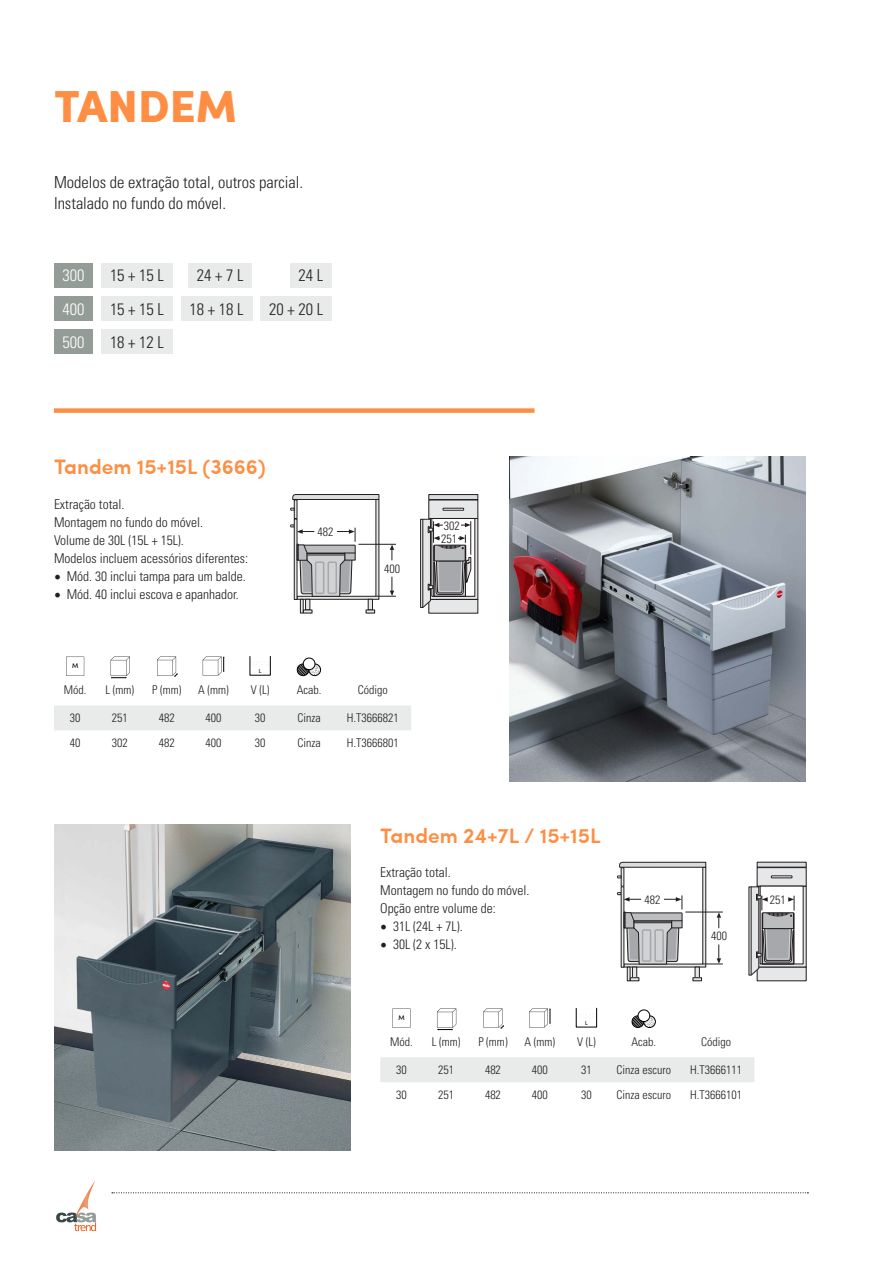
<style>
.page{position:relative;width:893px;height:1263px;background:#fff}
.page>*{position:absolute;margin:0;border:0;box-sizing:border-box;transform-origin:0 0}
.t1{font:900 45px "Sofia Pro";color:#fe8e43}
.t2{font:600 21px "Sofia Pro";color:#fe8e43}
.t3{font:300 condensed 16.5px "Univers LT Std";color:#231f20}
.t4{font:300 condensed 16.5px "Univers LT Std";color:#fff}
.t5{font:300 condensed 13.5px/18px "Univers LT Std";color:#231f20}
.Tabela{font:300 condensed 12px "Univers LT Std";color:#231f20}
.t6{font:500 6.75px "Sofia Pro";color:#000}
.t7{font:500 6px "Sofia Pro";color:#000}
.s1{font-family:"Minion Pro";font-weight:400;font-stretch:normal;font-size:18px}
</style>
<div class="page">
<svg style="left:56px;top:1181px;width:40px;height:50px"></svg>
<svg style="left:112px;top:1192px;width:696px;height:1px"></svg>
<div style="left:54px;top:408px;width:480px;height:5px;background:#fe8e43"></div>
<img style="left:54px;top:825px;width:297px;height:325px">
<img style="left:509px;top:456px;width:297px;height:326px">
<div style="left:54px;top:705px;width:357px;height:25px;background:#e9eaea"></div>
<div style="left:309px;top:664px;width:12px;height:12px;border:1px solid #000;border-radius:50%"></div>
<svg style="left:297px;top:658px;width:23px;height:18px"></svg>
<svg style="left:255px;top:661px;width:16px;height:6px"></svg>
<svg style="left:203px;top:656px;width:22px;height:19px"></svg>
<svg style="left:157px;top:656px;width:21px;height:21px"></svg>
<svg style="left:111px;top:656px;width:19px;height:23px"></svg>
<svg style="left:66px;top:657px;width:18px;height:19px"></svg>
<div style="left:380px;top:1057px;width:374px;height:25px;background:#e9eaea"></div>
<svg style="left:632px;top:1009px;width:23px;height:19px"></svg>
<svg style="left:529px;top:1008px;width:22px;height:19px"></svg>
<svg style="left:483px;top:1008px;width:21px;height:21px"></svg>
<svg style="left:437px;top:1008px;width:19px;height:22px"></svg>
<svg style="left:392px;top:1008px;width:18px;height:20px"></svg>
<svg style="left:290px;top:494px;width:106px;height:120px"></svg>
<hr style="left:358px;top:544px;width:38px;height:1px;background:#231f20">
<div style="left:429px;top:599px;width:49px;height:14px;background:#e6e7e8"></div>
<div style="left:429px;top:518px;width:49px;height:81px;background:linear-gradient(to bottom,#a1a0a1,#a6a6a7)"></div>
<div style="left:429px;top:500px;width:49px;height:18px;background:#e6e7e8"></div>
<div style="left:429px;top:494px;width:49px;height:5px;background:#dbdcdd"></div>
<div style="left:428px;top:494px;width:50px;height:6px;border:1px solid #231f20"></div>
<div style="left:443px;top:508px;width:21px;height:2px;border:1px solid #231f20"></div>
<div style="left:432px;top:518px;width:43px;height:78px;background:linear-gradient(to bottom,#fff,#fff)"></div>
<div style="left:432px;top:518px;width:43px;height:79px;border:1px solid #231f20"></div>
<svg style="left:420px;top:519px;width:51px;height:89px"></svg>
<div style="left:317px;top:527px;width:17px;height:9px;background:#fff"></div>
<div style="left:384px;top:563px;width:16px;height:11px;background:#fff"></div>
<div style="left:443px;top:521px;width:18px;height:9px;background:#fff"></div>
<div style="left:440px;top:534px;width:18px;height:9px;background:#fff"></div>
<svg style="left:617px;top:862px;width:106px;height:120px"></svg>
<hr style="left:685px;top:912px;width:38px;height:1px;background:#231f20">
<div style="left:644px;top:895px;width:17px;height:9px;background:#fff"></div>
<div style="left:711px;top:930px;width:16px;height:11px;background:#fff"></div>
<div style="left:757px;top:967px;width:49px;height:14px;background:#e6e7e8"></div>
<svg style="left:795px;top:888px;width:9px;height:77px"></svg>
<div style="left:757px;top:868px;width:49px;height:18px;background:#e6e7e8"></div>
<div style="left:757px;top:867px;width:49px;height:19px;border:1px solid #231f20"></div>
<div style="left:757px;top:862px;width:49px;height:5px;background:#dbdcdd"></div>
<div style="left:757px;top:862px;width:49px;height:5px;border:1px solid #231f20"></div>
<div style="left:771px;top:876px;width:21px;height:2px;border:1px solid #231f20"></div>
<div style="left:760px;top:886px;width:43px;height:78px;background:#fff"></div>
<svg style="left:748px;top:886px;width:47px;height:90px"></svg>
<div style="left:769px;top:895px;width:18px;height:9px;background:#fff"></div>
<div style="left:54px;top:329px;width:39px;height:25px;background:#939c97"></div>
<div style="left:54px;top:296px;width:39px;height:25px;background:#939c97"></div>
<div style="left:54px;top:263px;width:39px;height:25px;background:#939c97"></div>
<div style="left:101px;top:296px;width:72px;height:25px;background:#e9eaea"></div>
<div style="left:101px;top:263px;width:72px;height:25px;background:#e9eaea"></div>
<div style="left:101px;top:329px;width:72px;height:25px;background:#e9eaea"></div>
<div style="left:188px;top:263px;width:64px;height:25px;background:#e9eaea"></div>
<div style="left:290px;top:263px;width:42px;height:25px;background:#e9eaea"></div>
<div style="left:181px;top:296px;width:71px;height:25px;background:#e9eaea"></div>
<div style="left:261px;top:296px;width:71px;height:25px;background:#e9eaea"></div>
<p class="t1" style="left:54px;top:71px;width:185px">TANDEM</p>
<p class="t3" style="left:54px;top:172px;width:251px">Modelos de extração total, outros parcial.</p>
<p class="t3" style="left:54px;top:193px;width:174px">Instalado no fundo do móvel.</p>
<p class="t4" style="left:63px;top:266px;width:23px">300</p>
<p class="t4" style="left:63px;top:299px;width:23px">400</p>
<p class="t3" style="left:110px;top:266px;width:56px">15 + 15 L</p>
<p class="t3" style="left:110px;top:299px;width:56px">15 + 15 L</p>
<p class="t3" style="left:197px;top:266px;width:48px">24 + 7 L</p>
<p class="t3" style="left:298px;top:266px;width:26px">24 L</p>
<p class="t3" style="left:190px;top:299px;width:56px">18 + 18 L</p>
<p class="t3" style="left:269px;top:299px;width:56px">20 + 20 L</p>
<p class="t4" style="left:63px;top:332px;width:23px">500</p>
<p class="t3" style="left:110px;top:332px;width:56px">18 + 12 L</p>
<p class="t2" style="left:54px;top:451px;width:213px">Tandem 15+15L (3666)</p>
<p class="t5" style="left:54px;top:495px;width:151px">Extração total.<br>Montagem no fundo do móvel.</p>
<p class="t5" style="left:54px;top:531px;width:131px">Volume de 30L (15L + 15L).</p>
<p class="t5" style="left:54px;top:549px;width:196px">Modelos incluem acessórios diferentes:</p>
<p class="t5" style="left:54px;top:567px;width:193px"><span class="s1">•</span> Mód. 30 inclui tampa para um balde.</p>
<p class="t5" style="left:54px;top:585px;width:186px"><span class="s1">•</span> Mód. 40 inclui escova e apanhador.</p>
<p class="t6" style="left:72px;top:661px;width:8px">M</p>
<p class="t7" style="left:259px;top:667px;width:4px">L</p>
<p class="Tabela" style="left:317px;top:524px;width:17px">482</p>
<p class="Tabela" style="left:384px;top:561px;width:17px">400</p>
<p class="Tabela" style="left:64px;top:683px;width:24px">Mód.</p>
<p class="Tabela" style="left:106px;top:683px;width:30px">L (mm)</p>
<p class="Tabela" style="left:152px;top:683px;width:31px">P (mm)</p>
<p class="Tabela" style="left:198px;top:683px;width:32px">A (mm)</p>
<p class="Tabela" style="left:251px;top:683px;width:20px">V (L)</p>
<p class="Tabela" style="left:297px;top:683px;width:26px">Acab.</p>
<p class="Tabela" style="left:358px;top:683px;width:31px">Código</p>
<p class="Tabela" style="left:70px;top:711px;width:12px">30</p>
<p class="Tabela" style="left:112px;top:711px;width:17px">251</p>
<p class="Tabela" style="left:159px;top:711px;width:17px">482</p>
<p class="Tabela" style="left:205px;top:711px;width:17px">400</p>
<p class="Tabela" style="left:255px;top:711px;width:12px">30</p>
<p class="Tabela" style="left:297px;top:711px;width:25px">Cinza</p>
<p class="Tabela" style="left:347px;top:711px;width:53px">H.T3666821</p>
<p class="Tabela" style="left:70px;top:736px;width:12px">40</p>
<p class="Tabela" style="left:112px;top:736px;width:17px">302</p>
<p class="Tabela" style="left:159px;top:736px;width:17px">482</p>
<p class="Tabela" style="left:205px;top:736px;width:17px">400</p>
<p class="Tabela" style="left:255px;top:736px;width:12px">30</p>
<p class="Tabela" style="left:297px;top:736px;width:25px">Cinza</p>
<p class="Tabela" style="left:347px;top:736px;width:53px">H.T3666801</p>
<p class="Tabela" style="left:444px;top:518px;width:17px">302</p>
<p class="Tabela" style="left:441px;top:531px;width:17px">251</p>
<p class="t2" style="left:380px;top:819px;width:222px">Tandem 24+7L / 15+15L</p>
<p class="t5" style="left:380px;top:864px;width:151px">Extração total.<br>Montagem no fundo do móvel.<br>Opção entre volume de:</p>
<p class="t5" style="left:380px;top:918px;width:84px"><span class="s1">•</span> 31L (24L + 7L).</p>
<p class="t5" style="left:380px;top:936px;width:78px"><span class="s1">•</span> 30L (2 x 15L).</p>
<p class="t6" style="left:398px;top:1013px;width:8px">M</p>
<p class="t7" style="left:585px;top:1019px;width:4px">L</p>
<p class="Tabela" style="left:645px;top:893px;width:17px">482</p>
<p class="Tabela" style="left:711px;top:929px;width:17px">400</p>
<p class="Tabela" style="left:390px;top:1035px;width:24px">Mód.</p>
<p class="Tabela" style="left:432px;top:1035px;width:30px">L (mm)</p>
<p class="Tabela" style="left:478px;top:1035px;width:31px">P (mm)</p>
<p class="Tabela" style="left:524px;top:1035px;width:32px">A (mm)</p>
<p class="Tabela" style="left:577px;top:1035px;width:20px">V (L)</p>
<p class="Tabela" style="left:632px;top:1035px;width:26px">Acab.</p>
<p class="Tabela" style="left:701px;top:1035px;width:31px">Código</p>
<p class="Tabela" style="left:396px;top:1063px;width:12px">30</p>
<p class="Tabela" style="left:438px;top:1063px;width:17px">251</p>
<p class="Tabela" style="left:485px;top:1063px;width:17px">482</p>
<p class="Tabela" style="left:532px;top:1063px;width:17px">400</p>
<p class="Tabela" style="left:581px;top:1063px;width:12px">31</p>
<p class="Tabela" style="left:617px;top:1063px;width:56px">Cinza escuro</p>
<p class="Tabela" style="left:690px;top:1063px;width:53px">H.T3666111</p>
<p class="Tabela" style="left:396px;top:1087px;width:12px">30</p>
<p class="Tabela" style="left:438px;top:1087px;width:17px">251</p>
<p class="Tabela" style="left:485px;top:1087px;width:17px">482</p>
<p class="Tabela" style="left:532px;top:1087px;width:17px">400</p>
<p class="Tabela" style="left:581px;top:1087px;width:12px">30</p>
<p class="Tabela" style="left:617px;top:1087px;width:56px">Cinza escuro</p>
<p class="Tabela" style="left:690px;top:1087px;width:53px">H.T3666101</p>
<p class="Tabela" style="left:770px;top:892px;width:17px">251</p>
</div>
